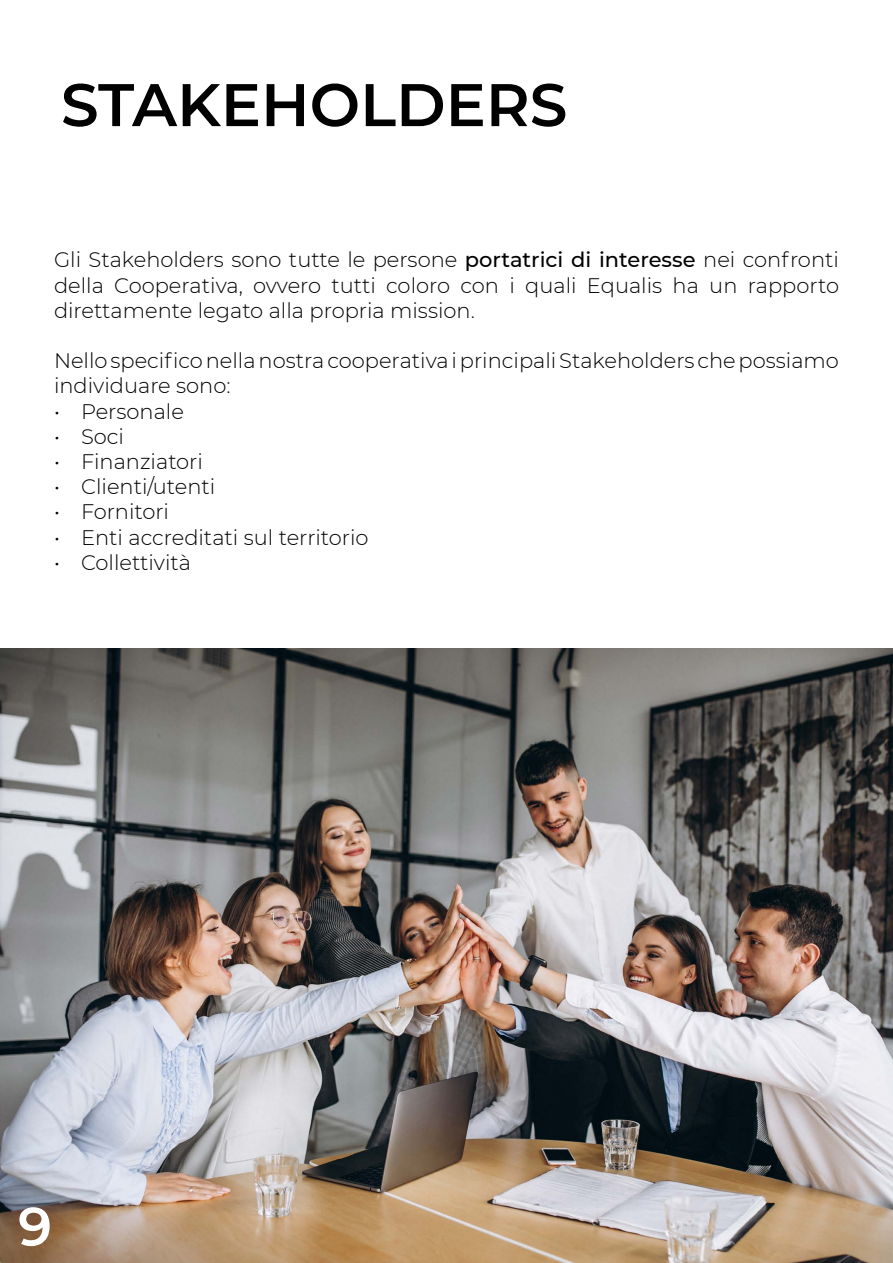
<style>
.page{position:relative;width:893px;height:1263px;background:#fff}
.page>*{position:absolute;margin:0;border:0;box-sizing:border-box;transform-origin:0 0}
.t1{font:600 60px "Montserrat";color:#000}
.t2{font:600 54px "Montserrat";color:#fff}
.t3{font:300 21px/25.2px "Montserrat";color:#000;text-align:justify}
.s1{font-weight:500}
</style>
<div class="page">
<img style="left:0;top:648px;width:893px;height:615px">
<h1 class="t1" style="left:61px;top:62px;width:508px">STAKEHOLDERS</h1>
<p class="t3" style="left:54px;top:247px;width:786px">Gli Stakeholders sono tutte le persone <span class="s1">portatrici di interesse</span> nei confronti della Cooperativa, ovvero tutti coloro con i quali Equalis ha un rapporto direttamente legato alla propria mission.</p>
<p class="t3" style="left:54px;top:347px;width:786px">Nello specifico nella nostra cooperativa i principali Stakeholders che possiamo individuare sono:</p>
<p class="t3" style="left:54px;top:398px;width:131px">• Personale</p>
<p class="t3" style="left:54px;top:423px;width:71px">• Soci</p>
<p class="t3" style="left:54px;top:448px;width:150px">• Finanziatori</p>
<p class="t3" style="left:54px;top:473px;width:163px">• Clienti/utenti</p>
<p class="t3" style="left:54px;top:499px;width:117px">• Fornitori</p>
<p class="t3" style="left:54px;top:524px;width:316px">• Enti accreditati sul territorio</p>
<p class="t3" style="left:54px;top:549px;width:139px">• Collettività</p>
<h2 class="t2" style="left:18px;top:1188px;width:35px">9</h2>
</div>
